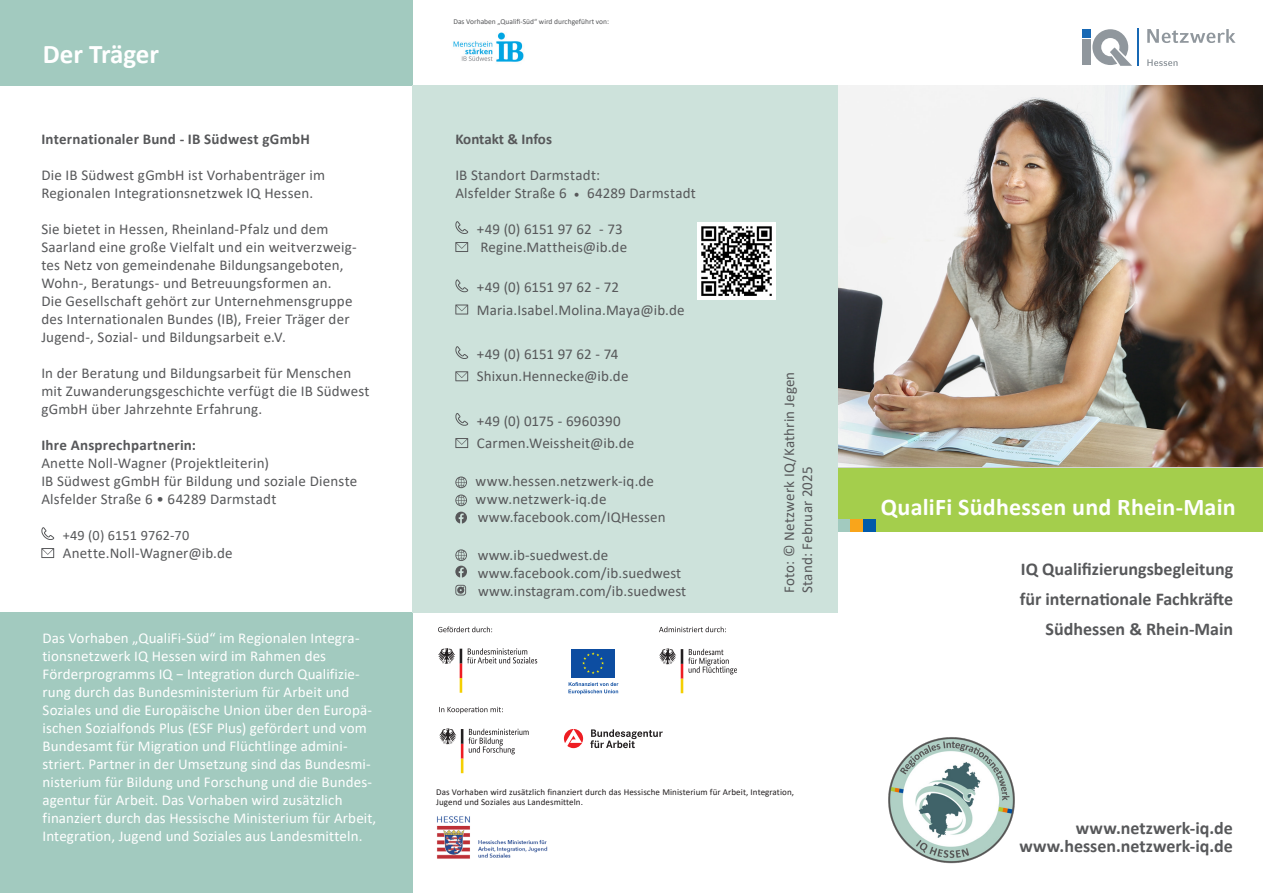
<style>
.page{position:relative;width:1263px;height:893px;background:#fff}
.page>*{position:absolute;margin:0;border:0;box-sizing:border-box;transform-origin:0 0}
._01_Überschrift_weiß_auf_grün{font:700 27px "Calibri";color:#fff}
._00_Überschrift_Titelseite{font:700 24px "Calibri";letter-spacing:.01em;color:#fff}
._00_Unterzeile_Titelseite{font:700 18px "Calibri";color:#57585a}
._04_Fließtext_Calibri{font:15px/18px "Calibri";letter-spacing:.01em;color:#57585a}
._04_Fließtext_Calibri-2{font:15px/18px "Calibri";letter-spacing:.005em;color:#fff}
._04_Einleitung_Fließtext{font:15px/18px "Calibri";letter-spacing:.01em;color:#57585a}
._04_Fließtext_Calibri-3{font:700 15px "Calibri";letter-spacing:.015em;color:#57585a}
._04_Fließtext_Calibri-4{font:700 15px "Calibri";letter-spacing:-.005em;color:#57585a}
._04_Fließtext_Calibri-5{font:14.25px "Calibri";letter-spacing:.01em;color:#57585a}
._04_Einleitung_Fließtext-2{font:9px/10.8px "Calibri";letter-spacing:.01em;color:#231f20}
.t1{font:7.5px "Calibri";color:#57585a}
.s1{font-family:"Minion Pro"}
</style>
<div class="page">
<div style="left:0;top:0;width:412px;height:85px;background:#a2cabf"></div>
<div style="left:0;top:612px;width:412px;height:281px;background:#a2cabf"></div>
<div style="left:1082px;top:40px;width:9px;height:25px;background:#90979d"></div>
<div style="left:1082px;top:29px;width:9px;height:9px;background:#1768b4"></div>
<svg style="left:1092px;top:29px;width:40px;height:37px"></svg>
<hr style="left:1137px;top:29px;width:1px;height:37px;background:#1768b4">
<svg style="left:1147px;top:59px;width:30px;height:7px"></svg>
<svg style="left:1147px;top:29px;width:88px;height:14px"></svg>
<div style="left:838px;top:466px;width:425px;height:65px;background:#a4ce4c"></div>
<div style="left:863px;top:519px;width:13px;height:12px;background:#015aaa"></div>
<div style="left:838px;top:519px;width:12px;height:12px;background:#a2cabf"></div>
<div style="left:850px;top:519px;width:13px;height:12px;background:#f9a51b"></div>
<svg style="left:438px;top:626px;width:54px;height:6px"></svg>
<svg style="left:590px;top:729px;width:73px;height:19px"></svg>
<svg style="left:564px;top:729px;width:19px;height:19px"></svg>
<svg style="left:439px;top:728px;width:90px;height:45px"></svg>
<svg style="left:439px;top:707px;width:64px;height:7px"></svg>
<svg style="left:659px;top:648px;width:78px;height:45px"></svg>
<svg style="left:659px;top:626px;width:67px;height:6px"></svg>
<svg style="left:438px;top:648px;width:99px;height:45px"></svg>
<div style="left:571px;top:649px;width:44px;height:29px;background:#0d4da1"></div>
<svg style="left:582px;top:652px;width:22px;height:22px"></svg>
<svg style="left:568px;top:682px;width:50px;height:12px"></svg>
<img style="left:437px;top:816px;width:111px;height:43px">
<img style="left:453px;top:32px;width:71px;height:30px">
<img style="left:838px;top:85px;width:425px;height:381px">
<svg style="left:41px;top:527px;width:13px;height:13px"></svg>
<svg style="left:41px;top:548px;width:13px;height:10px"></svg>
<div style="left:412px;top:85px;width:426px;height:527px;background:#cde2db"></div>
<svg style="left:455px;top:221px;width:13px;height:13px"></svg>
<svg style="left:455px;top:242px;width:13px;height:10px"></svg>
<svg style="left:455px;top:279px;width:13px;height:13px"></svg>
<svg style="left:455px;top:304px;width:13px;height:11px"></svg>
<svg style="left:455px;top:346px;width:13px;height:13px"></svg>
<svg style="left:455px;top:371px;width:13px;height:10px"></svg>
<svg style="left:455px;top:413px;width:13px;height:13px"></svg>
<svg style="left:455px;top:438px;width:13px;height:10px"></svg>
<svg style="left:455px;top:476px;width:12px;height:12px"></svg>
<svg style="left:455px;top:494px;width:12px;height:12px"></svg>
<svg style="left:455px;top:512px;width:12px;height:12px"></svg>
<svg style="left:455px;top:549px;width:12px;height:29px"></svg>
<svg style="left:455px;top:585px;width:11px;height:11px"></svg>
<img style="left:888px;top:737px;width:127px;height:127px">
<img style="left:698px;top:222px;width:77px;height:77px">
<p class="_01_Überschrift_weiß_auf_grün" style="left:43px;top:35px;width:118px">Der Träger</p>
<p class="_04_Fließtext_Calibri-3" style="left:41px;top:128px;width:270px">Internationaler Bund - IB Südwest gGmbH</p>
<p class="_04_Fließtext_Calibri" style="left:41px;top:166px;width:285px">Die IB Südwest gGmbH ist Vorhabenträger im</p>
<p class="_04_Fließtext_Calibri" style="left:41px;top:184px;width:273px">Regionalen Integrationsnetzwek IQ Hessen.</p>
<p class="_04_Fließtext_Calibri" style="left:41px;top:220px;width:289px">Sie bietet in Hessen, Rheinland-Pfalz und dem</p>
<p class="_04_Fließtext_Calibri" style="left:41px;top:238px;width:317px">Saarland eine große Vielfalt und ein weitverzweig&shy;tes Netz von gemeindenahe Bildungsangeboten,</p>
<p class="_04_Fließtext_Calibri" style="left:41px;top:274px;width:292px">Wohn-, Beratungs- und Betreuungsformen an.</p>
<p class="_04_Fließtext_Calibri" style="left:41px;top:292px;width:313px">Die Gesellschaft gehört zur Unternehmensgruppe</p>
<p class="_04_Fließtext_Calibri" style="left:41px;top:310px;width:310px">des Internationalen Bundes (IB), Freier Träger der</p>
<p class="_04_Fließtext_Calibri" style="left:41px;top:328px;width:246px">Jugend-, Sozial- und Bildungsarbeit e.V.</p>
<p class="_04_Fließtext_Calibri" style="left:41px;top:364px;width:311px">In der Beratung und Bildungsarbeit für Menschen</p>
<p class="_04_Fließtext_Calibri" style="left:41px;top:382px;width:330px">mit Zuwanderungsgeschichte verfügt die IB Südwest</p>
<p class="_04_Fließtext_Calibri" style="left:41px;top:400px;width:222px">gGmbH über Jahrzehnte Erfahrung.</p>
<p class="_04_Fließtext_Calibri-3" style="left:41px;top:434px;width:156px">Ihre Ansprechpartnerin:</p>
<p class="_04_Fließtext_Calibri" style="left:41px;top:454px;width:229px">Anette Noll-Wagner (Projektleiterin)</p>
<p class="_04_Fließtext_Calibri" style="left:41px;top:472px;width:317px">IB Südwest gGmbH für Bildung und soziale Dienste</p>
<p class="_04_Fließtext_Calibri" style="left:41px;top:490px;width:237px">Alsfelder Straße 6 • 64289 Darmstadt</p>
<p class="_04_Fließtext_Calibri-5" style="left:63px;top:525px;width:128px">+49 (0) 6151 9762-70</p>
<p class="_04_Fließtext_Calibri" style="left:63px;top:544px;width:171px">Anette.Noll-Wagner@ib.de</p>
<p class="_04_Fließtext_Calibri-2" style="left:43px;top:629px;width:335px">Das Vorhaben „QualiFi-Süd“ im Regionalen Integra&shy;tionsnetzwerk IQ Hessen wird im Rahmen des Förderprogramms IQ − Integration durch Qualifizie&shy;rung durch das Bundesministerium für Arbeit und Soziales und die Europäische Union über den Europä&shy;ischen Sozialfonds Plus (ESF Plus) gefördert und vom Bundesamt für Migration und Flüchtlinge admini&shy;striert. Partner in der Umsetzung sind das Bundesmi&shy;nisterium für Bildung und Forschung und die Bundes&shy;agentur für Arbeit. Das Vorhaben wird zusätzlich finanziert durch das Hessische Ministerium für Arbeit, Integration, Jugend und Soziales aus Landesmitteln.</p>
<p class="t1" style="left:453px;top:16px;width:157px">Das Vorhaben „Qualifi-Süd“ wird durchgeführt von:</p>
<p class="_04_Fließtext_Calibri-4" style="left:455px;top:128px;width:98px">Kontakt &amp; Infos</p>
<p class="_04_Fließtext_Calibri" style="left:455px;top:166px;width:242px">IB Standort Darmstadt:<br>Alsfelder Straße 6 <span class="s1">•</span> 64289 Darmstadt</p>
<p class="_04_Fließtext_Calibri" style="left:477px;top:220px;width:147px">+49 (0) 6151 97 62 - 73</p>
<p class="_04_Fließtext_Calibri" style="left:480px;top:238px;width:148px">Regine.Mattheis@ib.de</p>
<p class="_04_Fließtext_Calibri" style="left:477px;top:278px;width:144px">+49 (0) 6151 97 62 - 72</p>
<p class="_04_Fließtext_Calibri" style="left:477px;top:300px;width:209px">Maria.Isabel.Molina.Maya@ib.de</p>
<p class="_04_Fließtext_Calibri" style="left:477px;top:345px;width:143px">+49 (0) 6151 97 62 - 74</p>
<p class="_04_Fließtext_Calibri" style="left:477px;top:367px;width:153px">Shixun.Hennecke@ib.de</p>
<p class="_04_Fließtext_Calibri" style="left:477px;top:411px;width:145px">+49 (0) 0175 - 6960390</p>
<p class="_04_Fließtext_Calibri" style="left:477px;top:434px;width:159px">Carmen.Weissheit@ib.de</p>
<p class="_04_Fließtext_Calibri" style="left:476px;top:472px;width:180px">www.hessen.netzwerk-iq.de www.netzwerk-iq.de</p>
<p class="_04_Einleitung_Fließtext" style="left:478px;top:508px;width:189px">www.facebook.com/IQHessen</p>
<p class="_04_Einleitung_Fließtext" style="left:478px;top:545px;width:210px">www.ib-suedwest.de www.facebook.com/ib.suedwest www.instagram.com/ib.suedwest</p>
<p class="_04_Fließtext_Calibri" style="left:780px;top:593px;width:223px;rotate:-90deg">Foto: © Netzwerk IQ/Kathrin Jegen<br>Stand: Februar 2025</p>
<p class="_04_Einleitung_Fließtext-2" style="left:436px;top:786px;width:359px">Das Vorhaben wird zusätzlich finanziert durch das Hessische Ministerium für Arbeit, Integration,<br>Jugend und Soziales aus Landesmitteln.</p>
<p class="_00_Überschrift_Titelseite" style="left:881px;top:490px;width:356px">QualiFi Südhessen und Rhein-Main</p>
<p class="_00_Unterzeile_Titelseite" style="left:1021px;top:556px;width:214px">IQ Qualifizierungsbegleitung</p>
<p class="_00_Unterzeile_Titelseite" style="left:1020px;top:587px;width:215px">für internationale Fachkräfte</p>
<p class="_00_Unterzeile_Titelseite" style="left:1045px;top:617px;width:189px">Südhessen &amp; Rhein-Main</p>
<p class="_00_Unterzeile_Titelseite" style="left:1076px;top:815px;width:159px">www.netzwerk-iq.de</p>
<p class="_00_Unterzeile_Titelseite" style="left:1019px;top:833px;width:215px">www.hessen.netzwerk-iq.de</p>
</div>
